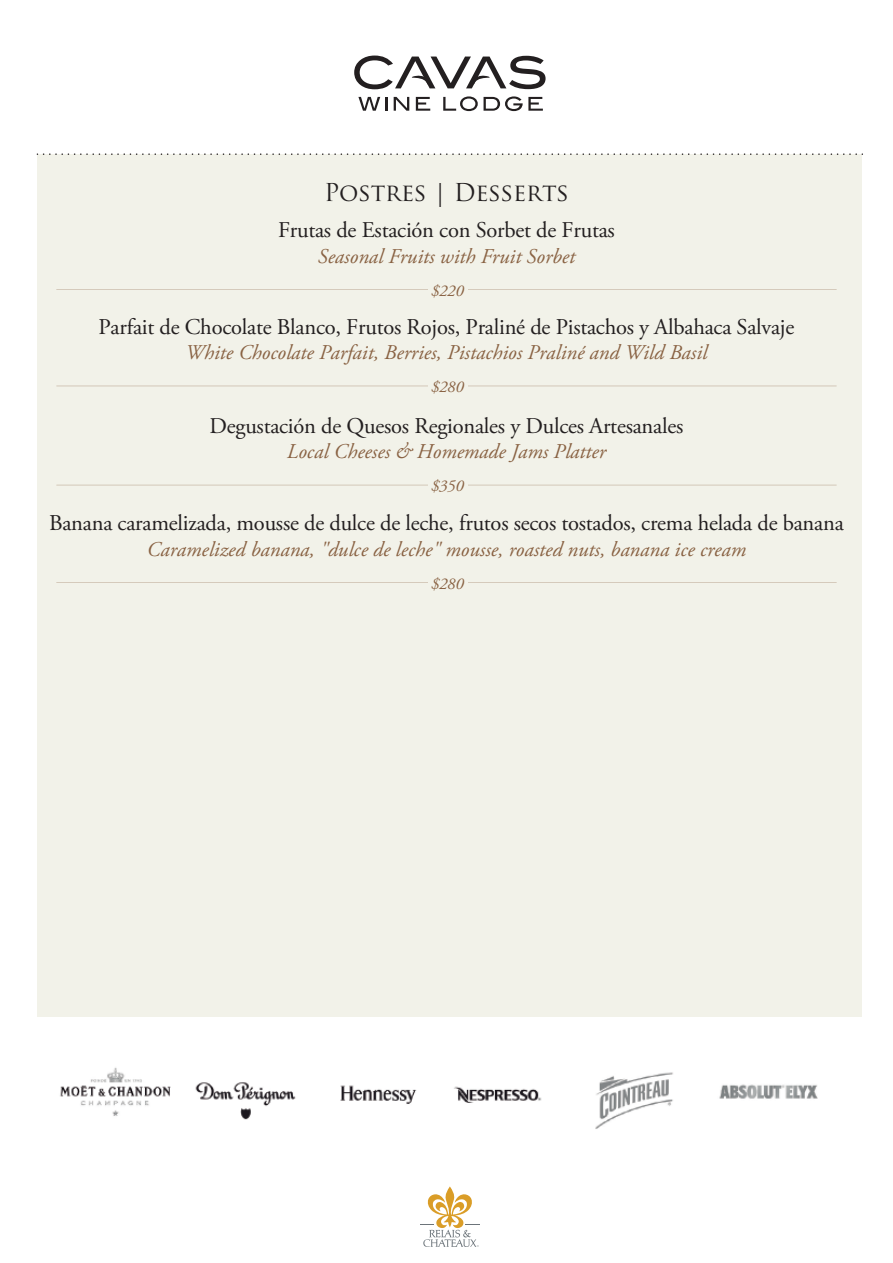
<style>
.page{position:relative;width:893px;height:1263px;background:#fff}
.page>*{position:absolute;margin:0;border:0;box-sizing:border-box;transform-origin:0 0}
.t1{font:24px "Trajan Pro";letter-spacing:-.01em;color:#231f20}
.t2{font:22.5px "Adobe Garamond Pro";letter-spacing:-.01em;color:#231f20}
.t3{font:italic 21px "Adobe Garamond Pro";color:#896243}
.t4{font:italic 16.5px "Adobe Garamond Pro";letter-spacing:-.01em;color:#896243}
</style>
<div class="page">
<div style="left:37px;top:154px;width:825px;height:863px;background:#f2f2e9"></div>
<svg style="left:358px;top:97px;width:29px;height:14px"></svg>
<svg style="left:394px;top:97px;width:15px;height:14px"></svg>
<svg style="left:416px;top:97px;width:14px;height:14px"></svg>
<svg style="left:443px;top:96px;width:35px;height:15px"></svg>
<svg style="left:484px;top:96px;width:59px;height:15px"></svg>
<svg style="left:354px;top:56px;width:192px;height:33px"></svg>
<svg style="left:420px;top:1186px;width:59px;height:61px"></svg>
<svg style="left:44px;top:153px;width:819px;height:2px"></svg>
<hr style="left:57px;top:289px;width:779px;height:1px;background:#896243">
<div style="left:429px;top:277px;width:39px;height:25px;background:#f2f2e9"></div>
<hr style="left:57px;top:386px;width:779px;height:1px;background:#896243">
<div style="left:429px;top:374px;width:39px;height:24px;background:#f2f2e9"></div>
<hr style="left:57px;top:485px;width:779px;height:1px;background:#896243">
<div style="left:429px;top:473px;width:39px;height:24px;background:#f2f2e9"></div>
<hr style="left:57px;top:582px;width:779px;height:1px;background:#896243">
<div style="left:429px;top:570px;width:39px;height:25px;background:#f2f2e9"></div>
<img style="left:60px;top:1067px;width:758px;height:62px">
<p class="t1" style="left:324px;top:177px;width:247px">Postres | Desserts</p>
<p class="t2" style="left:278px;top:217px;width:338px">Frutas de Estación con Sorbet de Frutas</p>
<p class="t3" style="left:318px;top:244px;width:259px">Seasonal Fruits with Fruit Sorbet</p>
<p class="t4" style="left:431px;top:281px;width:34px">$220</p>
<p class="t2" style="left:99px;top:313px;width:697px">Parfait de Chocolate Blanco, Frutos Rojos, Praliné de Pistachos y Albahaca Salvaje</p>
<p class="t3" style="left:186px;top:340px;width:523px">White Chocolate Parfait, Berries, Pistachios Praliné and Wild Basil</p>
<p class="t4" style="left:431px;top:377px;width:34px">$280</p>
<p class="t2" style="left:209px;top:412px;width:475px">Degustación de Quesos Regionales y Dulces Artesanales</p>
<p class="t3" style="left:287px;top:439px;width:320px">Local Cheeses &amp; Homemade Jams Platter</p>
<p class="t4" style="left:431px;top:476px;width:34px">$350</p>
<p class="t2" style="left:49px;top:510px;width:796px">Banana caramelizada, mousse de dulce de leche, frutos secos tostados, crema helada de banana</p>
<p class="t3" style="left:147px;top:537px;width:601px">Caramelized banana, "dulce de leche" mousse, roasted nuts, banana ice cream</p>
<p class="t4" style="left:431px;top:574px;width:34px">$280</p>
</div>
